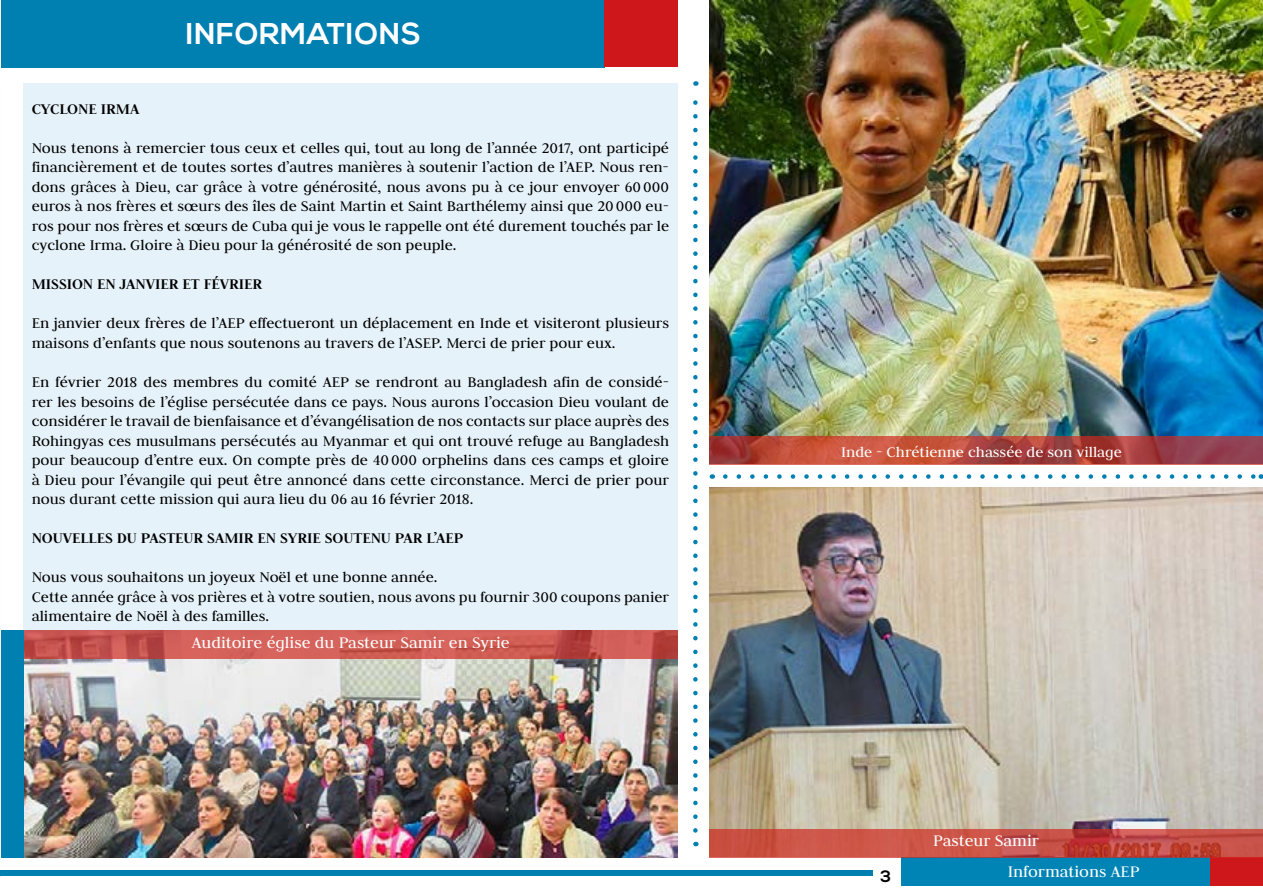
<style>
.page{position:relative;width:1263px;height:893px;background:#fff}
.page>*{position:absolute;margin:0;border:0;box-sizing:border-box;transform-origin:0 0}
.t1{font:700 30px "Nexa";letter-spacing:.02em;color:#fff}
.t2{font:18px "Judson";color:#fff}
.t3{font:16.5px/19.5px "Judson";color:#000;text-align:justify}
.t4{font:700 16.5px "Judson";color:#000}
.t5{font:16.5px "Judson";color:#fff}
.t6{font:700 16.5px "Nexa";color:#000}
</style>
<div class="page">
<img style="left:710px;top:0;width:553px;height:436px">
<div style="left:0;top:870px;width:872px;height:6px;background:#007fb1"></div>
<div style="left:23px;top:84px;width:654px;height:546px;background:#e6f2f9"></div>
<div style="left:1px;top:0;width:603px;height:68px;background:#007fb1"></div>
<div style="left:604px;top:0;width:73px;height:67px;background:#cd171a"></div>
<div style="left:901px;top:857px;width:309px;height:29px;background:#0084b5"></div>
<div style="left:1210px;top:857px;width:53px;height:29px;background:#cd171a"></div>
<svg style="left:710px;top:436px;width:553px;height:28px;background:#ac453e"></svg>
<div style="left:1px;top:630px;width:23px;height:228px;background:#007fb1"></div>
<svg style="left:693px;top:81px;width:5px;height:749px"></svg>
<svg style="left:725px;top:474px;width:529px;height:5px"></svg>
<img style="left:710px;top:487px;width:553px;height:342px">
<svg style="left:710px;top:829px;width:553px;height:29px;background:#c64f44"></svg>
<img style="left:24px;top:659px;width:653px;height:199px">
<svg style="left:24px;top:630px;width:653px;height:29px;background:#cb5852"></svg>
<h1 class="t1" style="left:186px;top:16px;width:237px">INFORMATIONS</h1>
<p class="t4" style="left:32px;top:99px;width:109px">CYCLONE IRMA</p>
<p class="t3" style="left:32px;top:138px;width:639px">Nous tenons à remercier tous ceux et celles qui, tout au long de l’année 2017, ont participé financièrement et de toutes sortes d’autres manières à soutenir l’action de l’AEP. Nous ren&shy;dons grâces à Dieu, car grâce à votre générosité, nous avons pu à ce jour envoyer 60000 euros à nos frères et sœurs des îles de Saint Martin et Saint Barthélemy ainsi que 20000 eu&shy;ros pour nos frères et sœurs de Cuba qui je vous le rappelle ont été durement touchés par le cyclone Irma. Gloire à Dieu pour la générosité de son peuple.</p>
<p class="t4" style="left:32px;top:274px;width:232px">MISSION EN JANVIER ET FÉVRIER</p>
<p class="t3" style="left:32px;top:313px;width:639px">En janvier deux frères de l’AEP effectueront un déplacement en Inde et visiteront plusieurs maisons d’enfants que nous soutenons au travers de l’ASEP. Merci de prier pour eux.</p>
<p class="t3" style="left:32px;top:372px;width:639px">En février 2018 des membres du comité AEP se rendront au Bangladesh afin de considé&shy;rer les besoins de l’église persécutée dans ce pays. Nous aurons l’occasion Dieu voulant de considérer le travail de bienfaisance et d’évangélisation de nos contacts sur place auprès des Rohingyas ces musulmans persécutés au Myanmar et qui ont trouvé refuge au Bangladesh pour beaucoup d’entre eux. On compte près de 40000 orphelins dans ces camps et gloire à Dieu pour l’évangile qui peut être annoncé dans cette circonstance. Merci de prier pour nous durant cette mission qui aura lieu du 06 au 16 février 2018.</p>
<p class="t4" style="left:32px;top:528px;width:433px">NOUVELLES DU PASTEUR SAMIR EN SYRIE SOUTENU PAR L’AEP</p>
<p class="t3" style="left:32px;top:567px;width:639px;text-align:left">Nous vous souhaitons un joyeux Noël et une bonne année.<br>Cette année grâce à vos prières et à votre soutien, nous avons pu fournir 300 coupons panier alimentaire de Noël à des familles.</p>
<p class="t2" style="left:192px;top:631px;width:319px">Auditoire église du Pasteur Samir en Syrie</p>
<p class="t5" style="left:841px;top:442px;width:282px">Inde - Chrétienne chassée de son village</p>
<p class="t2" style="left:873px;top:828px;width:156px">Pasteur Abhay Sagar</p>
<p class="t2" style="left:933px;top:830px;width:107px">Pasteur Samir</p>
<p class="t6" style="left:880px;top:867px;width:12px">3</p>
<p class="t2" style="left:1008px;top:860px;width:133px">Informations AEP</p>
</div>
